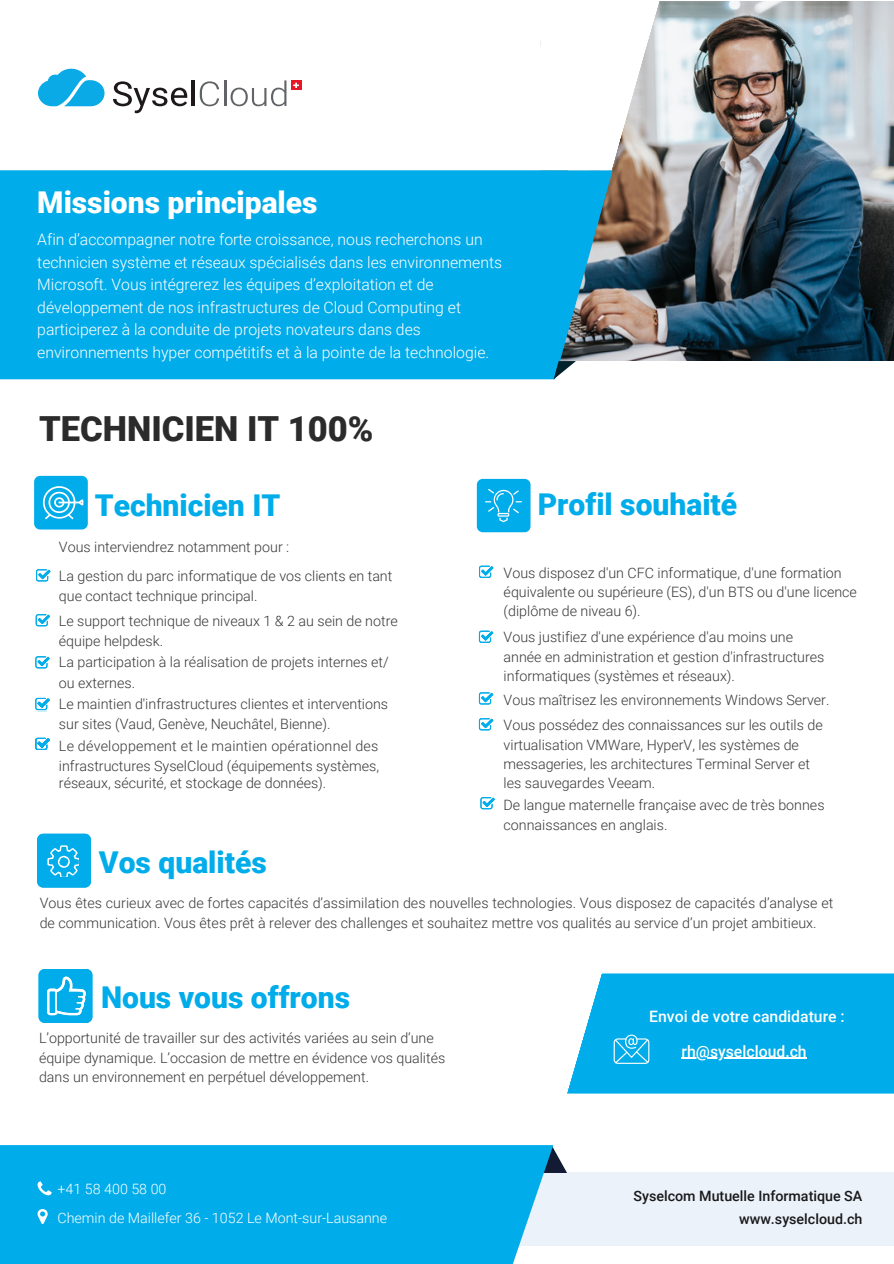
<style>
.page{position:relative;width:894px;height:1264px;background:#fff}
.page>*{position:absolute;margin:0;border:0;box-sizing:border-box;transform-origin:0 0}
.t1{font:900 34.5px "Roboto";color:#2b2b2b}
.t2{font:900 30px "Roboto";color:#00ace9}
.t3{font:900 30px "Roboto";color:#fff}
.t4{font:300 15.75px/22.5px "Roboto";color:#fff}
.t5{font:500 15.75px "Roboto";color:#fff}
.t6{font:300 14.25px/19.2px "Roboto";color:#383838}
.t7{font:300 14.25px/29.2px "Roboto";color:#fff}
.t8{font:500 14.25px/22.5px "Roboto";color:#19191a;text-align:right}
</style>
<div class="page">
<div style="left:485px;top:1172px;width:408px;height:73px;background:#ecf2fa"></div>
<svg style="left:553px;top:1145px;width:14px;height:27px"></svg>
<div style="left:0;top:1145px;width:553px;height:118px;background:#00ace9"></div>
<img style="left:612px;top:1px;width:280px;height:359px">
<svg style="left:38px;top:68px;width:66px;height:38px"></svg>
<svg style="left:35px;top:656px;width:15px;height:12px"></svg>
<svg style="left:35px;top:698px;width:15px;height:13px"></svg>
<svg style="left:35px;top:738px;width:15px;height:12px"></svg>
<div style="left:37px;top:833px;width:54px;height:54px;background:#00ace9;border-radius:6px"></div>
<svg style="left:47px;top:845px;width:32px;height:32px"></svg>
<div style="left:39px;top:969px;width:53px;height:53px;background:#00ace9;border-radius:6px"></div>
<svg style="left:47px;top:976px;width:39px;height:39px"></svg>
<svg style="left:479px;top:630px;width:14px;height:13px"></svg>
<svg style="left:479px;top:692px;width:14px;height:12px"></svg>
<svg style="left:479px;top:718px;width:14px;height:12px"></svg>
<svg style="left:479px;top:565px;width:14px;height:13px"></svg>
<svg style="left:480px;top:797px;width:14px;height:12px"></svg>
<div style="left:0;top:170px;width:612px;height:209px;background:#00ace9"></div>
<svg style="left:553px;top:361px;width:22px;height:18px"></svg>
<svg style="left:113px;top:1px;width:546px;height:169px"></svg>
<div style="left:476px;top:479px;width:54px;height:53px;background:#00ace9;border-radius:6px"></div>
<svg style="left:485px;top:489px;width:36px;height:33px"></svg>
<svg style="left:37px;top:1208px;width:11px;height:15px"></svg>
<svg style="left:37px;top:1181px;width:15px;height:14px"></svg>
<svg style="left:36px;top:569px;width:14px;height:12px"></svg>
<svg style="left:36px;top:614px;width:14px;height:12px"></svg>
<div style="left:34px;top:476px;width:54px;height:53px;background:#00ace9;border-radius:6px"></div>
<svg style="left:43px;top:486px;width:40px;height:33px"></svg>
<svg style="left:567px;top:973px;width:326px;height:121px;background:#12b2ea"></svg>
<h2 class="t3" style="left:37px;top:185px;width:282px">Missions principales</h2>
<p class="t4" style="left:37px;top:228px;width:466px">Afin d’accompagner notre forte croissance, nous recherchons un technicien système et réseaux spécialisés dans les environnements Microsoft. Vous intégrerez les équipes d’exploitation et de développement de nos infrastructures de Cloud Computing et participerez à la conduite de projets novateurs dans des environnements hyper compétitifs et à la pointe de la technologie.</p>
<h1 class="t1" style="left:39px;top:409px;width:336px">TECHNICIEN IT 100%</h1>
<h2 class="t2" style="left:95px;top:488px;width:187px">Technicien IT</h2>
<p class="t6" style="left:59px;top:533px;width:335px;line-height:28.2px">Vous interviendrez notamment pour :<br>La gestion du parc informatique de vos clients en tant</p>
<p class="t6" style="left:59px;top:583px;width:340px;line-height:24.8px">que contact technique principal.<br>Le support technique de niveaux 1 &amp; 2 au sein de notre</p>
<p class="t6" style="left:59px;top:630px;width:331px;line-height:20.9px">équipe helpdesk.<br>La participation à la réalisation de projets internes et/ ou externes.<br>Le maintien d'infrastructures clientes et interventions sur sites (Vaud, Genève, Neuchâtel, Bienne).<br>Le développement et le maintien opérationnel des infrastructures SyselCloud (équipements systèmes,</p>
<p class="t6" style="left:59px;top:773px;width:269px">réseaux, sécurité, et stockage de données).</p>
<h2 class="t2" style="left:99px;top:845px;width:169px">Vos qualités</h2>
<h2 class="t2" style="left:537px;top:487px;width:201px">Profil souhaité</h2>
<p class="t6" style="left:503px;top:563px;width:355px">Vous disposez d'un CFC informatique, d'une formation équivalente ou supérieure (ES), d'un BTS ou d'une licence (diplôme de niveau 6).</p>
<p class="t6" style="left:503px;top:627px;width:322px;line-height:19.6px">Vous justifiez d'une expérience d'au moins une année en administration et gestion d'infrastructures informatiques (systèmes et réseaux).</p>
<p class="t6" style="left:503px;top:687px;width:327px;line-height:24.8px">Vous maîtrisez les environnements Windows Server.<br>Vous possédez des connaissances sur les outils de</p>
<p class="t6" style="left:503px;top:735px;width:308px">virtualisation VMWare, HyperV, les systèmes de messageries, les architectures Terminal Server et les sauvegardes Veeam.</p>
<p class="t6" style="left:503px;top:794px;width:322px;line-height:20.2px">De langue maternelle française avec de très bonnes connaissances en anglais.</p>
<p class="t6" style="left:40px;top:894px;width:795px">Vous êtes curieux avec de fortes capacités d’assimilation des nouvelles technologies. Vous disposez de capacités d’analyse et de communication. Vous êtes prêt à relever des challenges et souhaitez mettre vos qualités au service d’un projet ambitieux.</p>
<h2 class="t2" style="left:101px;top:980px;width:250px">Nous vous offrons</h2>
<p class="t6" style="left:39px;top:1028px;width:407px">L’opportunité de travailler sur des activités variées au sein d’une équipe dynamique. L’occasion de mettre en évidence vos qualités dans un environnement en perpétuel développement.</p>
<p class="t7" style="left:58px;top:1173px;width:331px">+41 58 400 58 00<br>Chemin de Maillefer 36 - 1052 Le Mont-sur-Lausanne</p>
<p class="t5" style="left:649px;top:1006px;width:197px">Envoi de votre candidature :</p>
<p class="t5" style="left:681px;top:1041px;width:127px">rh@syselcloud.ch</p>
<p class="t8" style="left:633px;top:1185px;width:230px">Syselcom Mutuelle Informatique SA www.syselcloud.ch</p>
</div>
